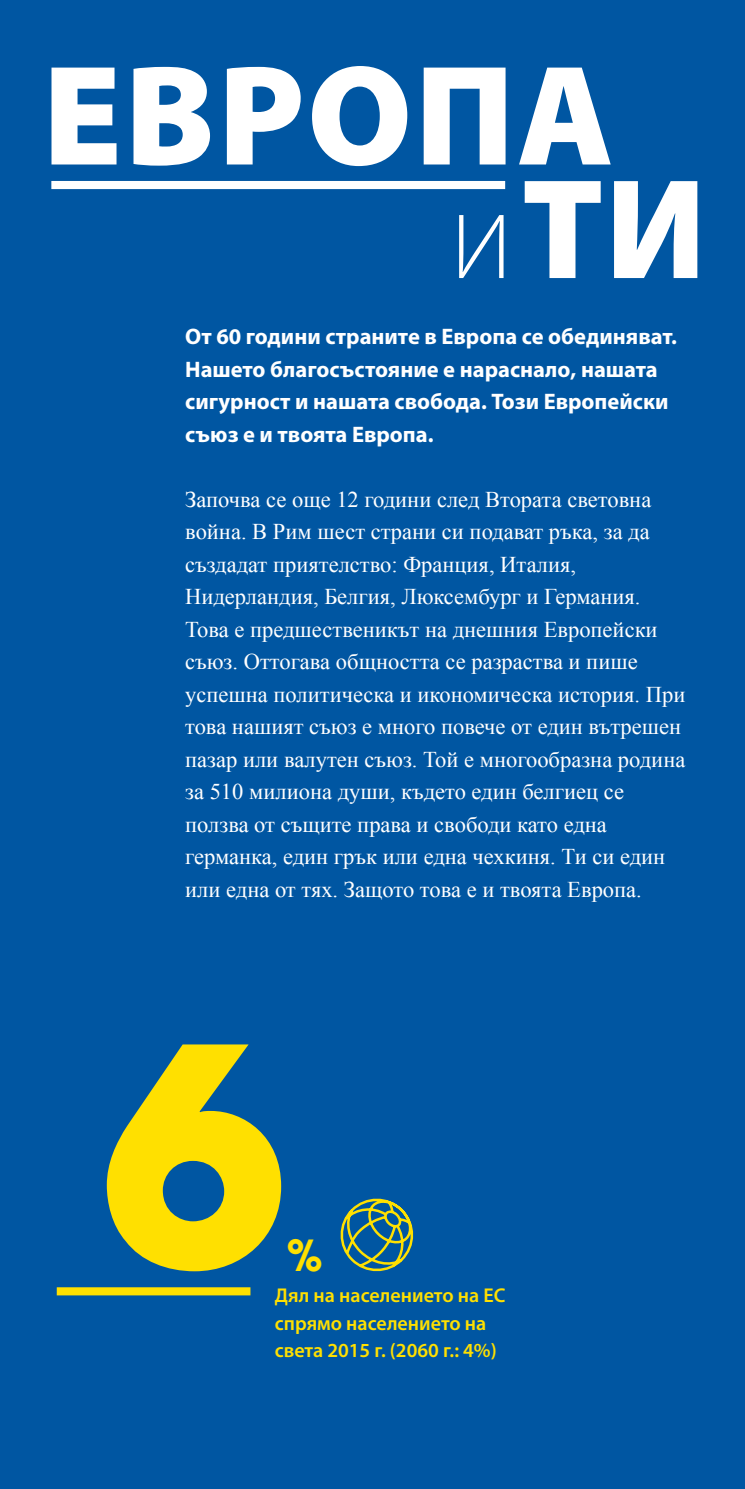
<style>
.page{position:relative;width:745px;height:1489px;background:#fff}
.page>*{position:absolute;margin:0;border:0;box-sizing:border-box;transform-origin:0 0}
.t1{font:700 300.75px "Avant Garde";color:#ffe000}
.t2{font:900 143.75px "Myriad Pro";letter-spacing:.02em;color:#fff}
.t3{font:700 42.5px "Avant Garde";color:#ffe000}
.t4{font:22.5px/32.5px "Times New Roman";color:#fff}
.t5{font:700 22.5px/32.5px "Myriad Pro";color:#fff}
.t6{font:600 20px/27.5px "Myriad Pro";color:#ffe000}
.s1{font-weight:300;font-size:93.5px}
</style>
<div class="page">
<div style="left:0;top:0;width:744px;height:1488px;background:#0056a2"></div>
<div style="left:57px;top:1287px;width:193px;height:8px;background:#ffe000"></div>
<svg style="left:340px;top:1198px;width:74px;height:74px"></svg>
<div style="left:51px;top:181px;width:454px;height:8px;background:#fff"></div>
<h2 class="t2" style="left:43px;top:20px;width:572px">ЕВРОПА</h2>
<h2 class="t2" style="left:451px;top:133px;width:256px"><span class="s1">И</span>ТИ</h2>
<p class="t5" style="left:185px;top:319px;width:493px">От 60 години страните в Европа се обединяват.<br>Нашето благосъстояние е нараснало, нашата сигурност и нашата свобода. Този Европейски съюз е и твоята Европа.</p>
<p class="t4" style="left:185px;top:482px;width:501px">Започва се още 12 години след Втората световна война. В Рим шест страни си подават ръка, за да създадат приятелство: Франция, Италия, Нидерландия, Белгия, Люксембург и Германия.<br>Това е предшественикът на днешния Европейски съюз. Оттогава общността се разраства и пише успешна политическа и икономическа история. При това нашият съюз е много повече от един вътрешен пазар или валутен съюз. Той е многообразна родина за 510 милиона души, където един белгиец се ползва от същите права и свободи като една германка, един грък или една чехкиня. Ти си един или една от тях. Защото това е и твоята Европа.</p>
<h1 class="t1" style="left:100px;top:961px;width:187px">6</h1>
<h3 class="t3" style="left:286px;top:1227px;width:38px">%</h3>
<p class="t6" style="left:275px;top:1281px;width:232px">Дял на населението на ЕС спрямо населението на света 2015 г. (2060 г.: 4%)</p>
</div>
